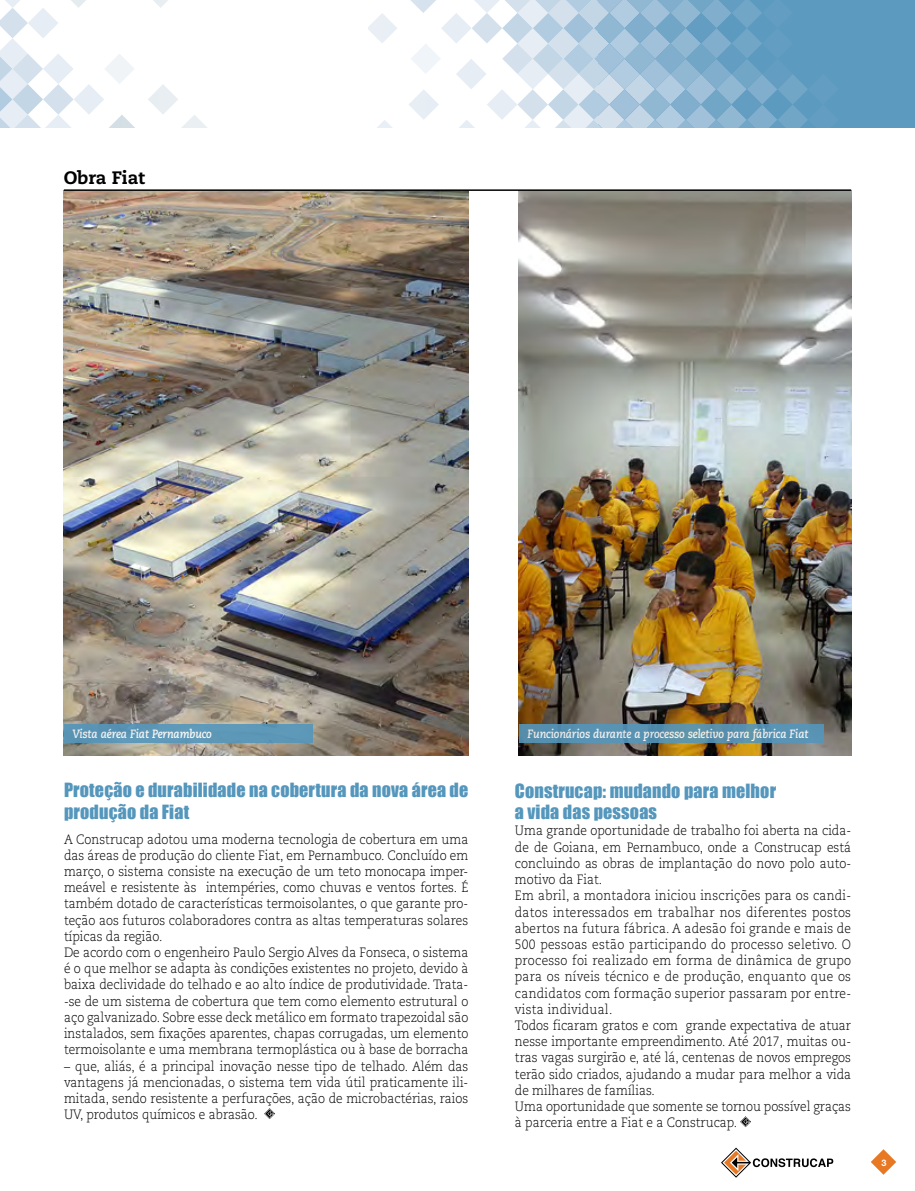
<style>
.page{position:relative;width:915px;height:1191px;background:#fff}
.page>*{position:absolute;margin:0;border:0;box-sizing:border-box;transform-origin:0 0}
.t1{font:18px/21.6px "Impact";letter-spacing:.01em;color:#5496bc}
.t2{font:800 18px "Caecilia LT Std";letter-spacing:-.01em;color:#000}
.t3{font:300 13.5px/16.2px "Caecilia LT Std";color:#000;scale:.9 1}
.t4{font:italic 700 12px "Caecilia LT Std";letter-spacing:-.01em;color:#fff;scale:.9 1}
.t5{font:700 9px "Helvetica Neue LT";color:#fff}
</style>
<div class="page">
<img style="left:64px;top:191px;width:404px;height:564px">
<img style="left:518px;top:191px;width:332px;height:564px">
<svg style="left:153px;top:0;width:15px;height:8px"></svg>
<svg style="left:0;top:0;width:135px;height:128px"></svg>
<svg style="left:148px;top:85px;width:59px;height:43px"></svg>
<svg style="left:740px;top:1116px;width:10px;height:11px"></svg>
<svg style="left:264px;top:1108px;width:11px;height:11px"></svg>
<hr style="left:64px;top:189px;width:786px;height:2px;background:#000">
<div style="left:598px;top:0;width:316px;height:127px;background:#5c9abf"></div>
<svg style="left:368px;top:13px;width:29px;height:30px"></svg>
<svg style="left:377px;top:120px;width:15px;height:8px"></svg>
<svg style="left:409px;top:0;width:429px;height:128px"></svg>
<div style="left:64px;top:724px;width:248px;height:18px;background:#5e98b8"></div>
<div style="left:519px;top:724px;width:304px;height:18px;background:#5892af"></div>
<svg style="left:871px;top:1149px;width:24px;height:25px"></svg>
<svg style="left:721px;top:1147px;width:112px;height:30px"></svg>
<h1 class="t2" style="left:64px;top:166px;width:83px">Obra Fiat</h1>
<p class="t4" style="left:72px;top:726px;width:156px">Vista aérea Fiat Pernambuco</p>
<p class="t4" style="left:527px;top:726px;width:313px">Funcionários durante a processo seletivo para fábrica Fiat</p>
<h1 class="t1" style="left:64px;top:779px;width:405px">Proteção e durabilidade na cobertura da nova área de produção da Fiat</h1>
<p class="t3" style="left:64px;top:831px;width:450px">A Construcap adotou uma moderna tecnologia de cobertura em uma das áreas de produção do cliente Fiat, em Pernambuco. Concluído em março, o sistema consiste na execução de um teto monocapa imper&shy;meável e resistente às intempéries, como chuvas e ventos fortes. É também dotado de características termoisolantes, o que garante pro&shy;teção aos futuros colaboradores contra as altas temperaturas solares típicas da região.<br>De acordo com o engenheiro Paulo Sergio Alves da Fonseca, o sistema é o que melhor se adapta às condições existentes no projeto, devido à baixa declividade do telhado e ao alto índice de produtividade. Trata--se de um sistema de cobertura que tem como elemento estrutural o aço galvanizado. Sobre esse deck metálico em formato trapezoidal são instalados, sem fixações aparentes, chapas corrugadas, um elemento termoisolante e uma membrana termoplástica ou à base de borracha</p>
<p class="t3" style="left:64px;top:1058px;width:450px;text-align:justify">– que, aliás, é a principal inovação nesse tipo de telhado. Além das vantagens já mencionadas, o sistema tem vida útil praticamente ili&shy;mitada, sendo resistente a perfurações, ação de microbactérias, raios UV, produtos químicos e abrasão.</p>
<h1 class="t1" style="left:514px;top:779px;width:262px">Construcap: mudando para melhor a vida das pessoas</h1>
<p class="t3" style="left:514px;top:823px;width:375px">Uma grande oportunidade de trabalho foi aberta na cida&shy;de de Goiana, em Pernambuco, onde a Construcap está concluindo as obras de implantação do novo polo auto&shy;motivo da Fiat.<br>Em abril, a montadora iniciou inscrições para os candi&shy;datos interessados em trabalhar nos diferentes postos abertos na futura fábrica. A adesão foi grande e mais de 500 pessoas estão participando do processo seletivo. O processo foi realizado em forma de dinâmica de grupo para os níveis técnico e de produção, enquanto que os candidatos com formação superior passaram por entre&shy;vista individual.<br>Todos ficaram gratos e com grande expectativa de atuar nesse importante empreendimento. Até 2017, muitas ou&shy;tras vagas surgirão e, até lá, centenas de novos empregos terão sido criados, ajudando a mudar para melhor a vida de milhares de famílias.<br>Uma oportunidade que somente se tornou possível graças à parceria entre a Fiat e a Construcap.</p>
<p class="t5" style="left:881px;top:1156px;width:7px">3</p>
</div>
